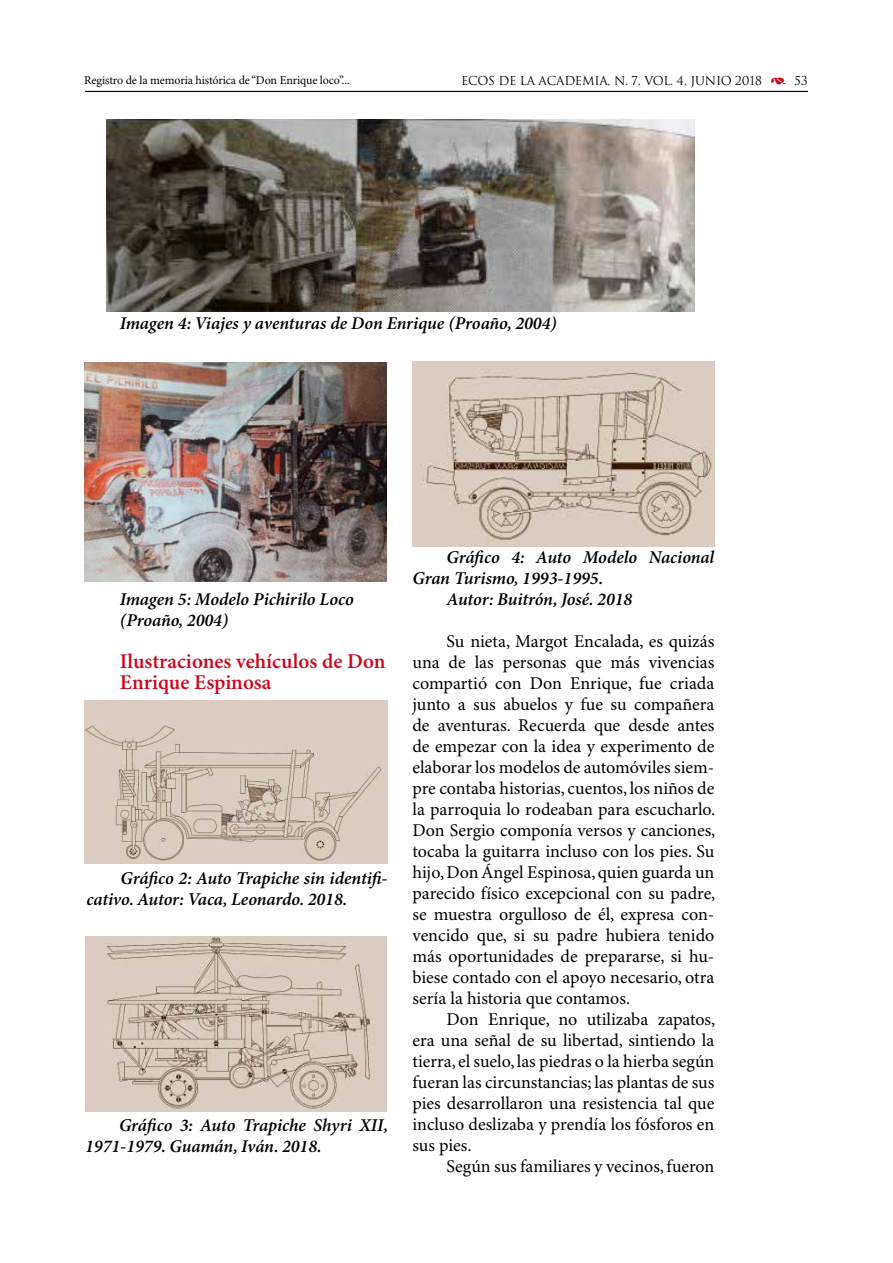
<style>
.page{position:relative;width:893px;height:1263px;background:#fff}
.page>*{position:absolute;margin:0;border:0;box-sizing:border-box;transform-origin:0 0}
.t1{font:600 21px/21px "Minion Pro";color:#cd071e}
.t2{font:18px/21px "Minion Pro";letter-spacing:.005em;color:#000;text-align:justify}
.t3{font:italic 600 18px/21px "Minion Pro";letter-spacing:-.005em;color:#000}
.t4{font:12px "Minion Pro";color:#000}
.t5{font:12px "Trajan";letter-spacing:-.02em;color:#000}
.s1{font-family:"Type Embellishments One Let Plain";color:#cd071e}
</style>
<div class="page">
<hr style="left:85px;top:91px;width:723px;height:1px;background:#000">
<img style="left:106px;top:119px;width:589px;height:192px">
<img style="left:84px;top:363px;width:303px;height:219px">
<img style="left:85px;top:700px;width:303px;height:163px">
<img style="left:85px;top:936px;width:302px;height:175px">
<img style="left:412px;top:362px;width:302px;height:184px">
<p class="t4" style="left:84px;top:73px;width:267px">Registro de la memoria histórica de “Don Enrique loco”...</p>
<p class="t5" style="left:461px;top:73px;width:348px">ECOS DE LA ACADEMIA, N. 7, Vol. 4, juNIO 2018 <span class="s1">)</span> 53</p>
<p class="t3" style="left:120px;top:314px;width:438px">Imagen 4: Viajes y aventuras de Don Enrique (Proaño, 2004)</p>
<p class="t3" style="left:120px;top:590px;width:235px">Imagen 5: Modelo Pichirilo Loco (Proaño, 2004)</p>
<p class="t1" style="left:120px;top:652px;width:267px">Ilustraciones vehículos de Don<br>Enrique Espinosa</p>
<p class="t3" style="left:87px;top:868px;width:303px;text-indent:34px">Gráfico 2: Auto Trapiche sin identifi&shy;cativo. Autor: Vaca, Leonardo. 2018.</p>
<p class="t3" style="left:85px;top:1115px;width:305px;text-indent:34px">Gráfico 3: Auto Trapiche Shyri XII,<br>1971-1979. Guamán, Iván. 2018.</p>
<p class="t3" style="left:446px;top:547px;width:269px">Gráfico 4: Auto Modelo Nacional</p>
<p class="t3" style="left:412px;top:568px;width:192px">Gran Turismo, 1993-1995.</p>
<p class="t3" style="left:446px;top:589px;width:187px">Autor: Buitrón, José. 2018</p>
<p class="t2" style="left:412px;top:631px;width:304px;text-indent:34px">Su nieta, Margot Encalada, es quizás una de las personas que más vivencias compartió con Don Enrique, fue criada junto a sus abuelos y fue su compañera de aventuras. Recuerda que desde antes de empezar con la idea y experimento de elaborar los modelos de automóviles siem&shy;pre contaba historias, cuentos, los niños de la parroquia lo rodeaban para escucharlo.<br>Don Sergio componía versos y canciones, tocaba la guitarra incluso con los pies. Su hijo, Don Ángel Espinosa, quien guarda un parecido físico excepcional con su padre, se muestra orgulloso de él, expresa con&shy;vencido que, si su padre hubiera tenido más oportunidades de prepararse, si hu&shy;biese contado con el apoyo necesario, otra sería la historia que contamos.</p>
<p class="t2" style="left:412px;top:1009px;width:304px;text-indent:34px">Don Enrique, no utilizaba zapatos, era una señal de su libertad, sintiendo la tierra, el suelo, las piedras o la hierba según fueran las circunstancias; las plantas de sus pies desarrollaron una resistencia tal que incluso deslizaba y prendía los fósforos en sus pies.</p>
<p class="t2" style="left:446px;top:1156px;width:269px">Según sus familiares y vecinos, fueron</p>
</div>
